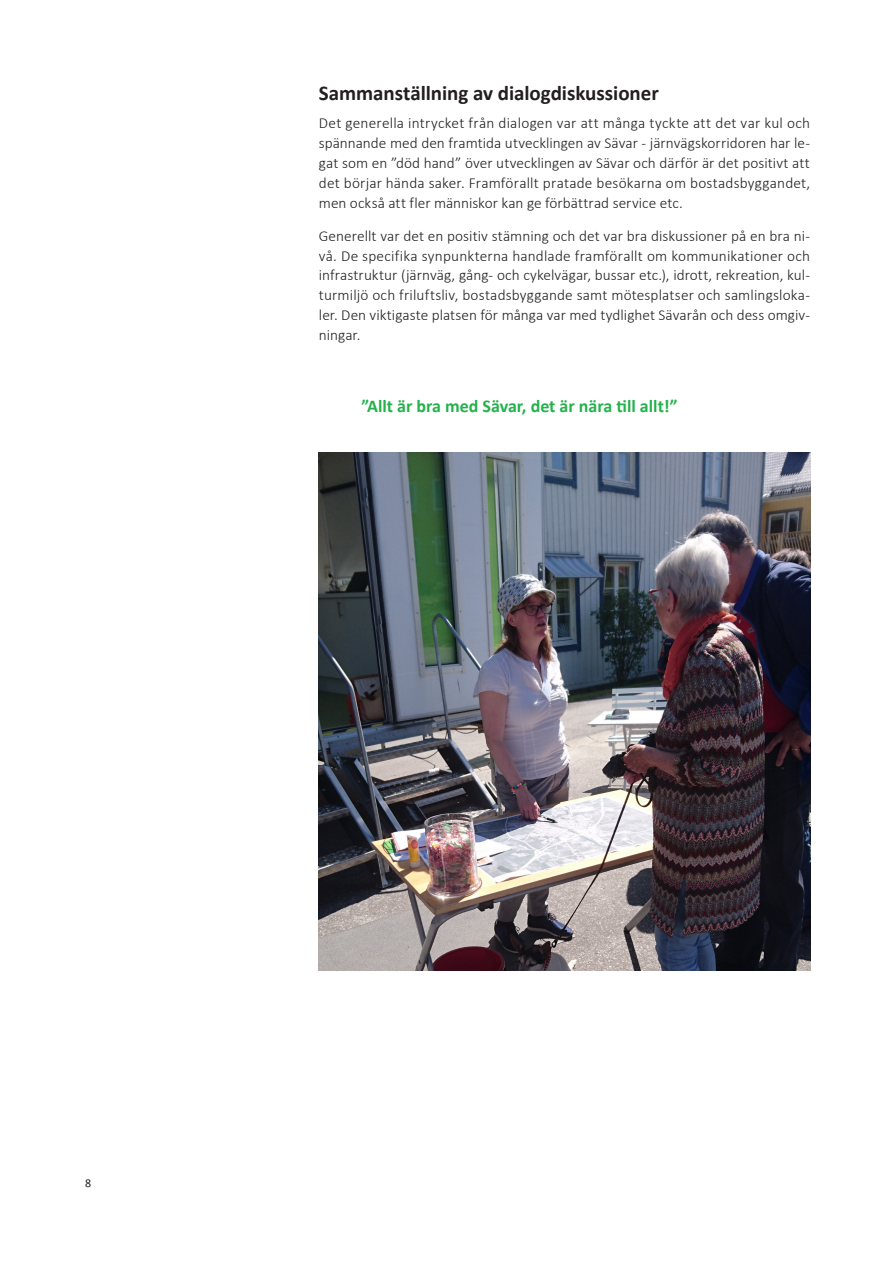
<style>
.page{position:relative;width:893px;height:1263px;background:#fff}
.page>*{position:absolute;margin:0;border:0;box-sizing:border-box;transform-origin:0 0}
._1__Rubrik{font:700 21px "Calibri";letter-spacing:-.005em;color:#231f20}
.Citat{font:700 18px "Calibri";color:#23b24b}
.Brödtext{font:300 15.3px/20px "Calibri";color:#231f20;text-align:justify}
.t1{font:12px "Calibri";color:#231f20}
</style>
<div class="page">
<img style="left:319px;top:453px;width:491px;height:518px">
<p class="_1__Rubrik" style="left:319px;top:80px;width:341px">Sammanställning av dialogdiskussioner</p>
<p class="Brödtext" style="left:319px;top:113px;width:493px">Det generella intrycket från dialogen var att många tyckte att det var kul och spännande med den framtida utvecklingen av Sävar - järnvägskorridoren har le&shy;gat som en ”död hand” över utvecklingen av Sävar och därför är det positivt att det börjar hända saker. Framförallt pratade besökarna om bostadsbyggandet, men också att fler människor kan ge förbättrad service etc.</p>
<p class="Brödtext" style="left:319px;top:225px;width:493px">Generellt var det en positiv stämning och det var bra diskussioner på en bra ni&shy;vå. De specifika synpunkterna handlade framförallt om kommunikationer och infrastruktur (järnväg, gång- och cykelvägar, bussar etc.), idrott, rekreation, kul&shy;turmiljö och friluftsliv, bostadsbyggande samt mötesplatser och samlingsloka&shy;ler. Den viktigaste platsen för många var med tydlighet Sävarån och dess omgiv&shy;ningar.</p>
<p class="Citat" style="left:361px;top:395px;width:318px">”Allt är bra med Sävar, det är nära till allt!”</p>
<p class="t1" style="left:85px;top:1175px;width:8px">8</p>
</div>
